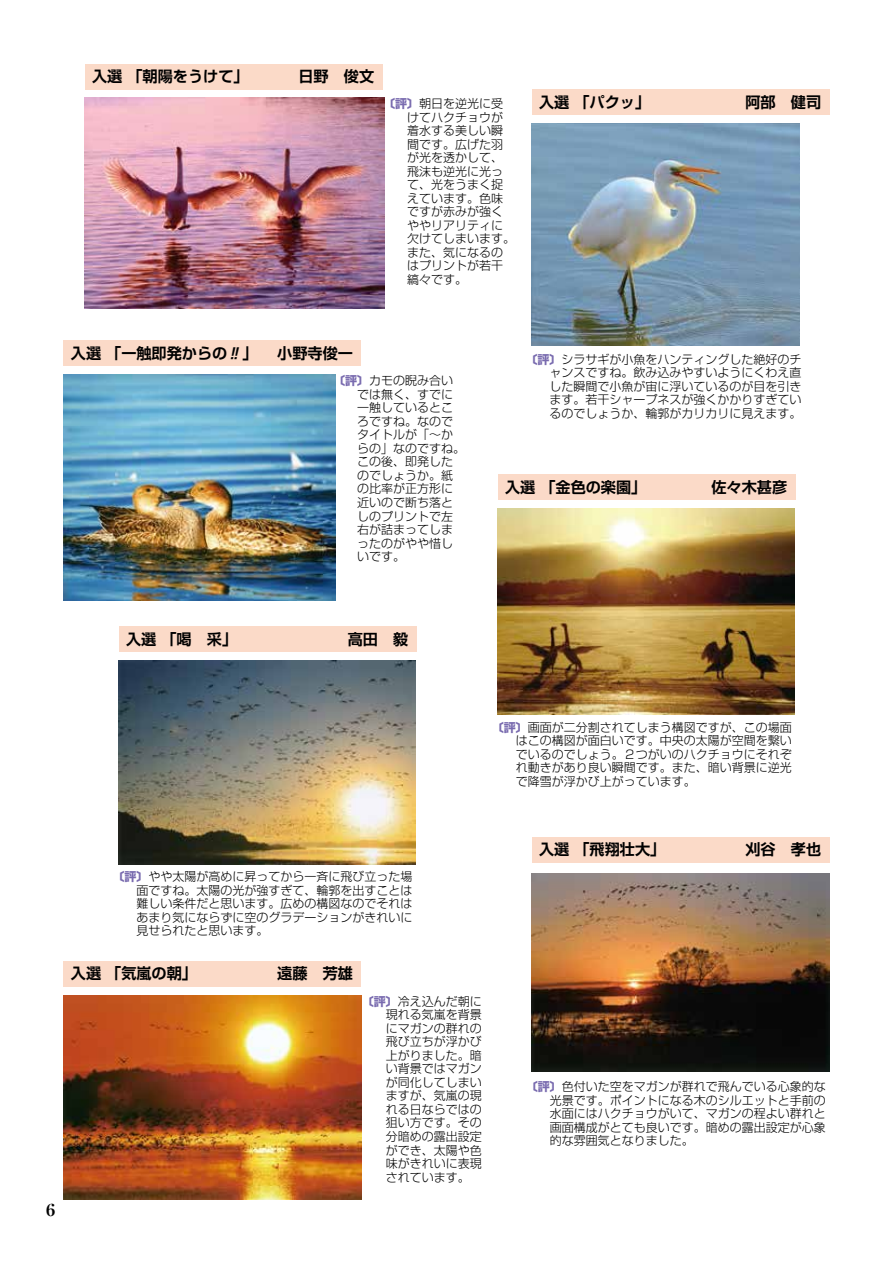
<style>
.page{position:relative;width:893px;height:1263px;background:#fff}
.page>*{position:absolute;margin:0;border:0;box-sizing:border-box;transform-origin:0 0}
.t1{font:700 expanded 16.5px "Ryumin Pro";color:#000}
.t2{font:700 15.15px "Shin Go Pro De";color:#000}
.t3{font:300 12px/13.5px "Shin Go Pro";color:#000;text-align:justify}
.s1{font-weight:700;color:#796baf}
</style>
<div class="page">
<img style="left:63px;top:374px;width:272px;height:226px">
<div style="left:63px;top:340px;width:298px;height:26px;background:#fbdac8"></div>
<img style="left:119px;top:660px;width:297px;height:205px">
<div style="left:119px;top:626px;width:297px;height:26px;background:#fbdac8"></div>
<img style="left:63px;top:995px;width:299px;height:204px">
<div style="left:63px;top:961px;width:298px;height:25px;background:#fbdac8"></div>
<img style="left:498px;top:508px;width:297px;height:206px">
<div style="left:498px;top:474px;width:297px;height:26px;background:#fbdac8"></div>
<img style="left:85px;top:98px;width:299px;height:211px">
<div style="left:85px;top:64px;width:297px;height:25px;background:#fbdac8"></div>
<div style="left:532px;top:837px;width:297px;height:25px;background:#fbdac8"></div>
<div style="left:532px;top:89px;width:297px;height:26px;background:#fbdac8"></div>
<img style="left:532px;top:124px;width:267px;height:222px">
<img style="left:532px;top:873px;width:297px;height:199px">
<p class="t2" style="left:92px;top:64px;width:158px">入選「朝陽をうけて」</p>
<p class="t2" style="left:298px;top:64px;width:77px">日野　俊文</p>
<p class="t3" style="left:407px;top:96px;width:109px;text-align:left;text-indent:-24px"><span class="s1">〔評〕</span>朝日を逆光に受けてハクチョウが着水する美しい瞬間です。広げた羽が光を透かして、飛沫も逆光に光って、光をうまく捉えています。色味ですが赤みが強くややリアリティに欠けてしまいます。また、気になるのはプリントが若干縞々です。</p>
<p class="t2" style="left:539px;top:89px;width:113px">入選「パクッ」</p>
<p class="t2" style="left:745px;top:89px;width:77px">阿部　健司</p>
<p class="t2" style="left:71px;top:341px;width:188px">入選「一触即発からの‼」</p>
<p class="t2" style="left:277px;top:341px;width:77px">小野寺俊一</p>
<p class="t3" style="left:357px;top:373px;width:109px;text-align:left;text-indent:-24px"><span class="s1">〔評〕</span>カモの睨み合いでは無く、すでに一触しているところですね。なのでタイトルが「～からの」なのですね。この後、即発したのでしょうか。紙の比率が正方形に近いので断ち落としのプリントで左右が詰まってしまったのがやや惜しいです。</p>
<p class="t3" style="left:549px;top:351px;width:253px;text-indent:-24px"><span class="s1">〔評〕</span>シラサギが小魚をハンティングした絶好のチャンスですね。飲み込みやすいようにくわえ直した瞬間で小魚が宙に浮いているのが目を引きます。若干シャープネスが強くかかりすぎているのでしょうか、輪郭がカリカリに見えます。</p>
<p class="t2" style="left:505px;top:474px;width:143px">入選「金色の楽園」</p>
<p class="t2" style="left:711px;top:474px;width:77px">佐々木甚彦</p>
<p class="t2" style="left:126px;top:627px;width:113px">入選「喝　采」</p>
<p class="t2" style="left:348px;top:627px;width:62px">高田　毅</p>
<p class="t3" style="left:516px;top:719px;width:277px;text-indent:-24px"><span class="s1">〔評〕</span>画面が二分割されてしまう構図ですが、この場面はこの構図が面白いです。中央の太陽が空間を繋いでいるのでしょう。２つがいのハクチョウにそれぞれ動きがあり良い瞬間です。また、暗い背景に逆光で降雪が浮かび上がっています。</p>
<h1 class="t1" style="left:43px;top:1197px;width:18px">６</h1>
<p class="t3" style="left:136px;top:869px;width:277px;text-indent:-24px"><span class="s1">〔評〕</span>やや太陽が高めに昇ってから一斉に飛び立った場面ですね。太陽の光が強すぎて、輪郭を出すことは難しい条件だと思います。広めの構図なのでそれはあまり気にならずに空のグラデーションがきれいに見せられたと思います。</p>
<p class="t2" style="left:71px;top:961px;width:128px">入選「気嵐の朝」</p>
<p class="t2" style="left:277px;top:961px;width:77px">遠藤　芳雄</p>
<p class="t3" style="left:386px;top:993px;width:97px;text-indent:-24px"><span class="s1">〔評〕</span>冷え込んだ朝に現れる気嵐を背景にマガンの群れの飛び立ちが浮かび上がりました。暗い背景ではマガンが同化してしまいますが、気嵐の現れる日ならではの狙い方です。その分暗めの露出設定ができ、太陽や色味がきれいに表現されています。</p>
<p class="t2" style="left:539px;top:837px;width:128px">入選「飛翔壮大」</p>
<p class="t2" style="left:745px;top:837px;width:77px">刈谷　孝也</p>
<p class="t3" style="left:550px;top:1078px;width:278px;text-indent:-24px"><span class="s1">〔評〕</span>色付いた空をマガンが群れで飛んでいる心象的な光景です。ポイントになる木のシルエットと手前の水面にはハクチョウがいて、マガンの程よい群れと画面構成がとても良いです。暗めの露出設定が心象的な雰囲気となりました。</p>
</div>
